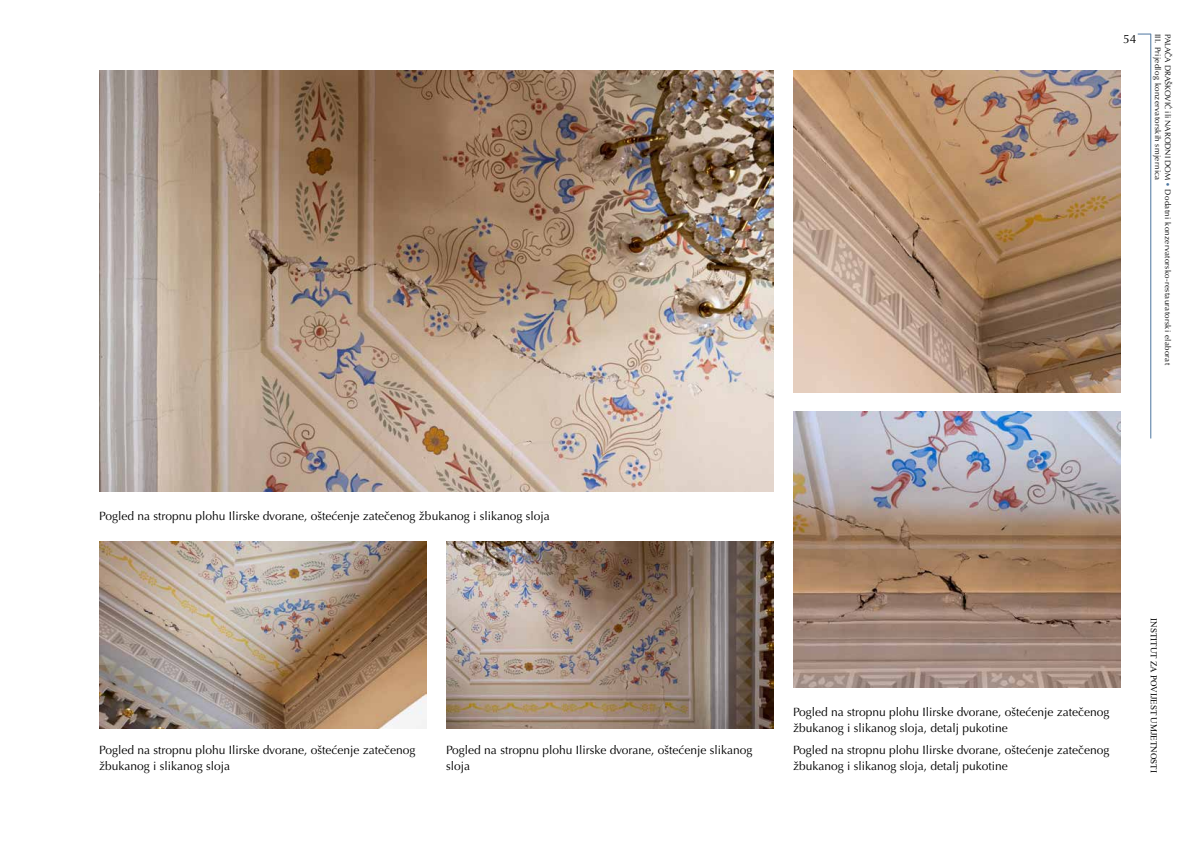
<style>
.page{position:relative;width:1191px;height:842px;background:#fff}
.page>*{position:absolute;margin:0;border:0;box-sizing:border-box;transform-origin:0 0}
.t1{font:12px/16px "Optima LT Pro";color:#000}
.t2{font:9px "Times New Roman";color:#000}
.t3{font:8px/9.8px "Optima LT Pro";letter-spacing:.04em;color:#000}
.s1{color:#4d76a0}
</style>
<div class="page">
<hr style="left:1150px;top:34px;width:1px;height:404px;background:#4d76a0">
<svg style="left:1137px;top:34px;width:13px;height:1px"></svg>
<img style="left:793px;top:412px;width:327px;height:275px">
<img style="left:99px;top:541px;width:327px;height:188px">
<img style="left:793px;top:71px;width:327px;height:321px">
<img style="left:446px;top:541px;width:327px;height:188px">
<img style="left:99px;top:71px;width:674px;height:420px">
<p class="t1" style="left:1123px;top:31px;width:15px">54</p>
<p class="t3" style="left:1172px;top:34px;width:332px;rotate:90deg">PALAČA DRAŠKOVIĆ ili NARODNI DOM <span class="s1">•</span> Dodatni konzervatorsko-restauratorski elaborat<br>III. Prijedlog konzervatorskih smjernica</p>
<p class="t1" style="left:99px;top:508px;width:452px">Pogled na stropnu plohu Ilirske dvorane, oštećenje zatečenog žbukanog i slikanog sloja</p>
<p class="t1" style="left:99px;top:742px;width:318px">Pogled na stropnu plohu Ilirske dvorane, oštećenje zatečenog žbukanog i slikanog sloja</p>
<p class="t1" style="left:446px;top:742px;width:308px">Pogled na stropnu plohu Ilirske dvorane, oštećenje slikanog sloja</p>
<p class="t1" style="left:793px;top:704px;width:318px">Pogled na stropnu plohu Ilirske dvorane, oštećenje zatečenog žbukanog i slikanog sloja, detalj pukotine</p>
<p class="t1" style="left:793px;top:742px;width:318px">Pogled na stropnu plohu Ilirske dvorane, oštećenje zatečenog žbukanog i slikanog sloja, detalj pukotine</p>
<p class="t2" style="left:1160px;top:618px;width:156px;rotate:90deg">INSTITUT ZA POVIJEST UMJETNOSTI</p>
</div>
